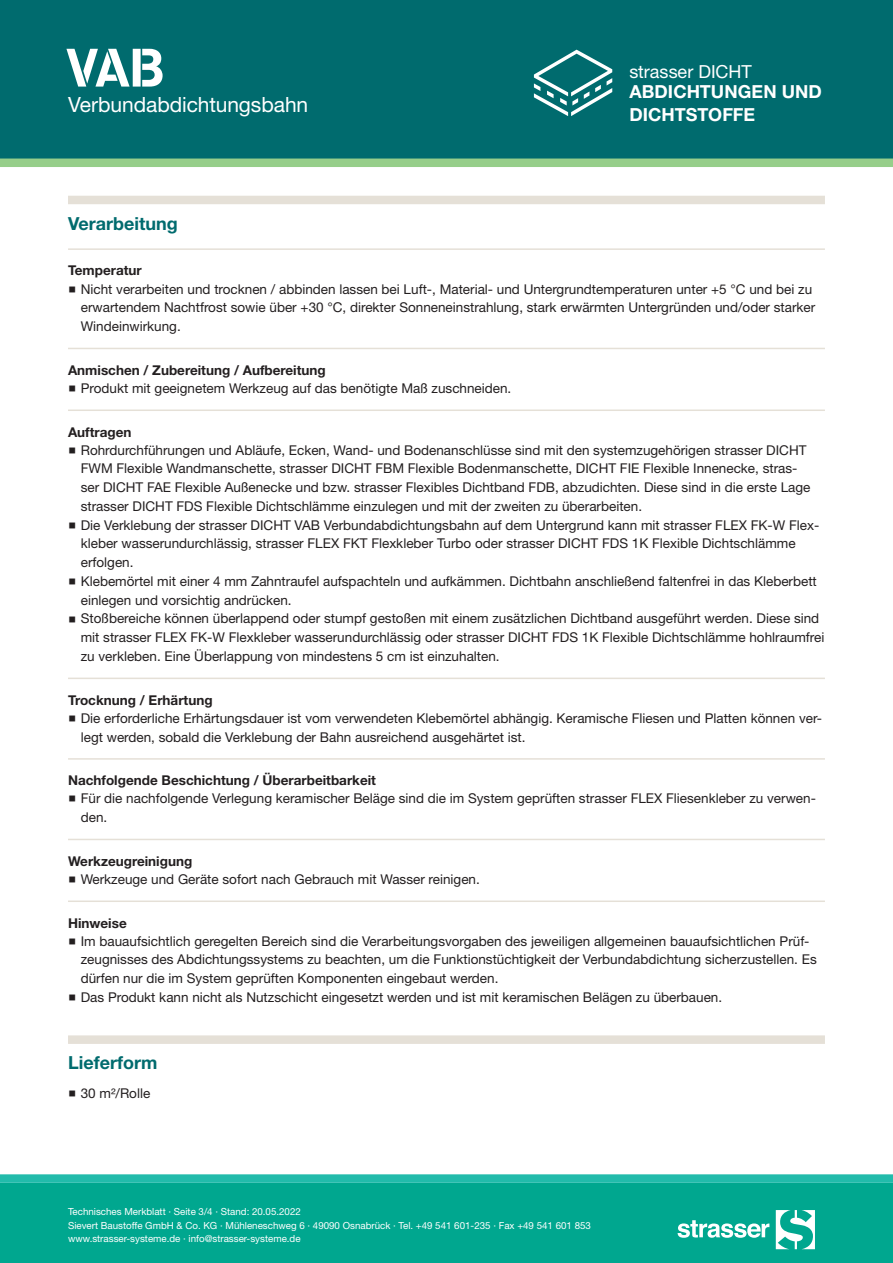
<style>
.page{position:relative;width:893px;height:1263px;background:#fff}
.page>*{position:absolute;margin:0;border:0;box-sizing:border-box;transform-origin:0 0}
.CB_AF_STR_Produkt_ku{font:700 54px "Standard CT Stencil";color:#fff}
.CB_AF_STR_Produkt_la{font:21px "Helvetica Neue LT Std";letter-spacing:-.005em;color:#fff}
.CB_AF_STR_Produktgru{font:700 18px/22.5px "Helvetica Neue LT Std";letter-spacing:.005em;color:#fff}
.CB_AF_STR_Ueberschri{font:700 18px "Helvetica Neue LT Std";color:#006b6e}
.CB_AF_STR_Produktgru-2{font:18px "Helvetica Neue LT Std";color:#fff}
.t1{font:13.5px/18.8px "Helvetica Neue LT Std";color:#231f20}
.CB_AF_STR_Unterueber{font:700 13.5px "Helvetica Neue LT Std";color:#231f20}
.t2{font:9.75px/13.5px "Helvetica Neue LT Std";color:#fff}
</style>
<div class="page">
<div style="left:0;top:0;width:893px;height:159px;background:#006b6e"></div>
<div style="left:0;top:159px;width:893px;height:8px;background:#96ce8a"></div>
<svg style="left:534px;top:50px;width:78px;height:66px"></svg>
<div style="left:0;top:1183px;width:893px;height:80px;background:#00a78f"></div>
<svg style="left:678px;top:1220px;width:91px;height:18px"></svg>
<svg style="left:776px;top:1210px;width:39px;height:39px"></svg>
<div style="left:0;top:1174px;width:893px;height:9px;background:#22bbab"></div>
<div style="left:68px;top:196px;width:757px;height:8px;background:#e5e0d7"></div>
<hr style="left:68px;top:248px;width:757px;height:2px;background:#e5e0d7">
<hr style="left:68px;top:348px;width:757px;height:1px;background:#e5e0d7">
<hr style="left:68px;top:409px;width:757px;height:2px;background:#e5e0d7">
<hr style="left:68px;top:678px;width:757px;height:1px;background:#e5e0d7">
<hr style="left:68px;top:758px;width:757px;height:2px;background:#e5e0d7">
<hr style="left:68px;top:839px;width:757px;height:1px;background:#e5e0d7">
<hr style="left:68px;top:900px;width:757px;height:2px;background:#e5e0d7">
<div style="left:68px;top:1035px;width:757px;height:9px;background:#e5e0d7"></div>
<p class="CB_AF_STR_Produkt_ku" style="left:66px;top:34px;width:100px">VAB</p>
<p class="CB_AF_STR_Produkt_la" style="left:68px;top:92px;width:242px">Verbundabdichtungsbahn</p>
<p class="CB_AF_STR_Produktgru-2" style="left:629px;top:61px;width:124px">strasser DICHT</p>
<p class="CB_AF_STR_Produktgru" style="left:629px;top:80px;width:194px">ABDICHTUNGEN UND<br>DICHTSTOFFE</p>
<p class="CB_AF_STR_Ueberschri" style="left:68px;top:212px;width:111px">Verarbeitung</p>
<p class="CB_AF_STR_Unterueber" style="left:68px;top:262px;width:75px">Temperatur</p>
<p class="t1" style="left:81px;top:279px;width:736px">Nicht verarbeiten und trocknen / abbinden lassen bei Luft-, Material- und Untergrundtemperaturen unter +5 °C und bei zu erwartendem Nachtfrost sowie über +30 °C, direkter Sonneneinstrahlung, stark erwärmten Untergründen und/oder starker<br>Windeinwirkung.</p>
<p class="CB_AF_STR_Unterueber" style="left:68px;top:362px;width:259px">Anmischen / Zubereitung / Aufbereitung</p>
<p class="t1" style="left:81px;top:378px;width:432px">Produkt mit geeignetem Werkzeug auf das benötigte Maß zuschneiden.</p>
<p class="CB_AF_STR_Unterueber" style="left:68px;top:423px;width:65px">Auftragen</p>
<p class="t1" style="left:81px;top:440px;width:731px">Rohrdurchführungen und Abläufe, Ecken, Wand- und Bodenanschlüsse sind mit den systemzugehörigen strasser DICHT FWM Flexible Wandmanschette, strasser DICHT FBM Flexible Bodenmanschette, DICHT FIE Flexible Innenecke, stras&shy;ser DICHT FAE Flexible Außenecke und bzw. strasser Flexibles Dichtband FDB, abzudichten. Diese sind in die erste Lage strasser DICHT FDS Flexible Dichtschlämme einzulegen und mit der zweiten zu überarbeiten.</p>
<p class="t1" style="left:81px;top:515px;width:740px">Die Verklebung der strasser DICHT VAB Verbundabdichtungsbahn auf dem Untergrund kann mit strasser FLEX FK-W Flex&shy;kleber wasserundurchlässig, strasser FLEX FKT Flexkleber Turbo oder strasser DICHT FDS 1K Flexible Dichtschlämme erfolgen.</p>
<p class="t1" style="left:81px;top:572px;width:737px">Klebemörtel mit einer 4 mm Zahntraufel aufspachteln und aufkämmen. Dichtbahn anschließend faltenfrei in das Kleberbett einlegen und vorsichtig andrücken.</p>
<p class="t1" style="left:81px;top:609px;width:745px">Stoßbereiche können überlappend oder stumpf gestoßen mit einem zusätzlichen Dichtband ausgeführt werden. Diese sind mit strasser FLEX FK-W Flexkleber wasserundurchlässig oder strasser DICHT FDS 1K Flexible Dichtschlämme hohlraumfrei zu verkleben. Eine Überlappung von mindestens 5 cm ist einzuhalten.</p>
<p class="CB_AF_STR_Unterueber" style="left:68px;top:691px;width:146px">Trocknung / Erhärtung</p>
<p class="t1" style="left:81px;top:708px;width:743px">Die erforderliche Erhärtungsdauer ist vom verwendeten Klebemörtel abhängig. Keramische Fliesen und Platten können ver&shy;legt werden, sobald die Verklebung der Bahn ausreichend ausgehärtet ist.</p>
<p class="CB_AF_STR_Unterueber" style="left:68px;top:772px;width:309px">Nachfolgende Beschichtung / Überarbeitbarkeit</p>
<p class="t1" style="left:81px;top:789px;width:737px">Für die nachfolgende Verlegung keramischer Beläge sind die im System geprüften strasser FLEX Fliesenkleber zu verwen&shy;den.</p>
<p class="CB_AF_STR_Unterueber" style="left:68px;top:852px;width:126px">Werkzeugreinigung</p>
<p class="t1" style="left:81px;top:869px;width:401px">Werkzeuge und Geräte sofort nach Gebrauch mit Wasser reinigen.</p>
<p class="CB_AF_STR_Unterueber" style="left:68px;top:914px;width:60px">Hinweise</p>
<p class="t1" style="left:81px;top:931px;width:737px">Im bauaufsichtlich geregelten Bereich sind die Verarbeitungsvorgaben des jeweiligen allgemeinen bauaufsichtlichen Prüf&shy;zeugnisses des Abdichtungssystems zu beachten, um die Funktionstüchtigkeit der Verbundabdichtung sicherzustellen. Es dürfen nur die im System geprüften Komponenten eingebaut werden.</p>
<p class="t1" style="left:81px;top:987px;width:643px">Das Produkt kann nicht als Nutzschicht eingesetzt werden und ist mit keramischen Belägen zu überbauen.</p>
<p class="CB_AF_STR_Ueberschri" style="left:68px;top:1052px;width:91px">Lieferform</p>
<p class="t1" style="left:81px;top:1084px;width:71px">30 m²/Rolle</p>
<p class="t2" style="left:68px;top:1205px;width:524px">Technisches Merkblatt · Seite 3/4 · Stand: 20.05.2022<br>Sievert Baustoffe GmbH &amp; Co. KG · Mühleneschweg 6 · 49090 Osnabrück · Tel. +49 541 601-235 · Fax +49 541 601 853 www.strasser-systeme.de · info@strasser-systeme.de</p>
</div>
